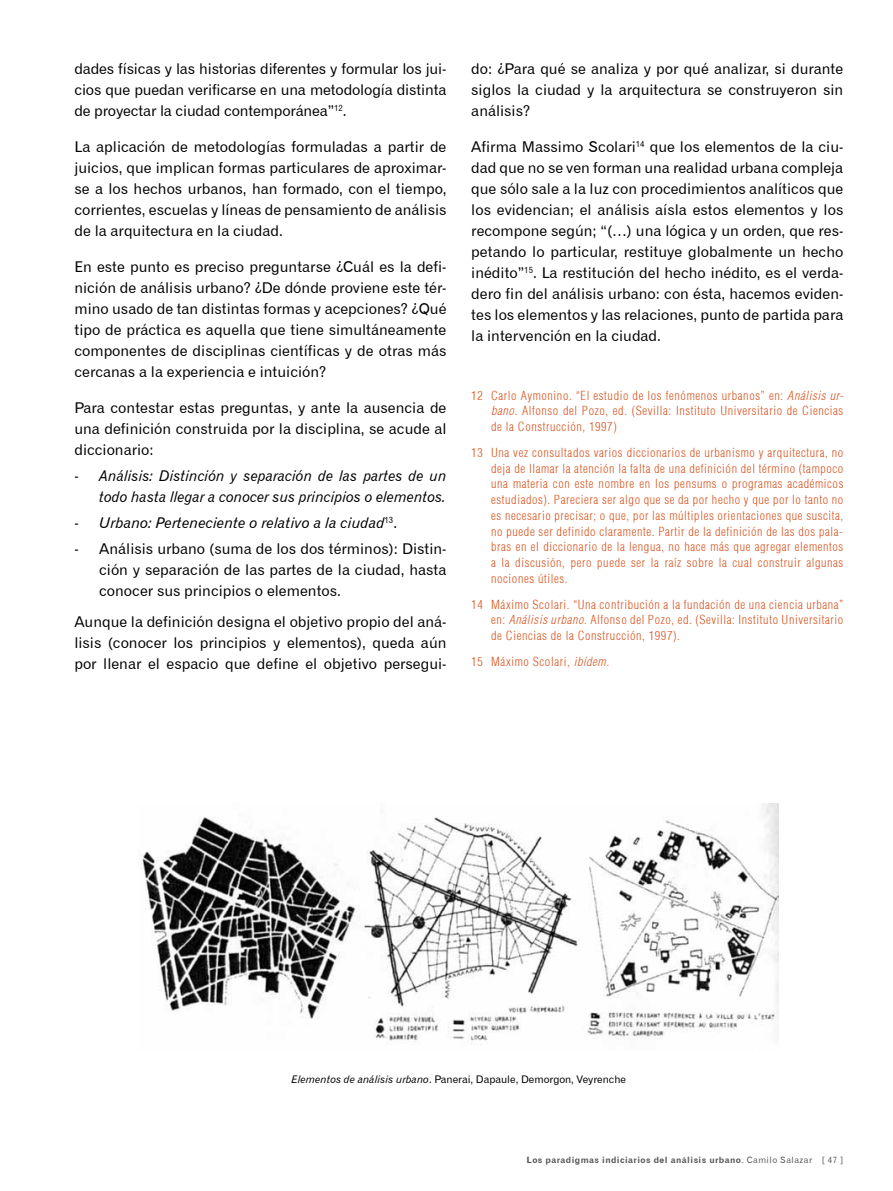
<style>
.page{position:relative;width:893px;height:1191px;background:#fff}
.page>*{position:absolute;margin:0;border:0;box-sizing:border-box;transform-origin:0 0}
.t1{font:14.88px/21px "Gothic 720 BT Roman B";color:#000;text-align:justify}
.t2{font:14.88px/21px "Gothic 720 BT Italic B";color:#000;text-align:right;scale:.96 1}
.t3{font:14.88px "Gothic 720 BT Italic B";color:#000}
.t4{font:300 condensed 12.25px/15.8px "Helvetica";letter-spacing:.05em;color:#d9531e;text-align:justify}
.t5{font:10.5px "Gothic 720 BT Roman B";color:#000}
.t6{font:8.75px "Gothic 720 BT Bold B";letter-spacing:.05em;color:#58595b}
.s1{font-family:"Gothic 720 BT Roman B"}
.s2{font-style:italic}
.s3{font-family:"Gothic 720 BT Italic B"}
</style>
<div class="page">
<img style="left:142px;top:804px;width:637px;height:241px">
<p class="t1" style="left:74px;top:58px;width:374px">dades físicas y las historias diferentes y formular los jui&shy;cios que puedan verificarse en una metodología distinta de proyectar la ciudad contemporánea”<sup>12</sup>.</p>
<p class="t1" style="left:74px;top:136px;width:374px">La aplicación de metodologías formuladas a partir de juicios, que implican formas particulares de aproximar&shy;se a los hechos urbanos, han formado, con el tiempo, corrientes, escuelas y líneas de pensamiento de análisis de la arquitectura en la ciudad.</p>
<p class="t1" style="left:74px;top:256px;width:374px">En este punto es preciso preguntarse ¿Cuál es la defi&shy;nición de análisis urbano? ¿De dónde proviene este tér&shy;mino usado de tan distintas formas y acepciones? ¿Qué tipo de práctica es aquella que tiene simultáneamente componentes de disciplinas científicas y de otras más cercanas a la experiencia e intuición?</p>
<p class="t1" style="left:74px;top:397px;width:374px">Para contestar estas preguntas, y ante la ausencia de una definición construida por la disciplina, se acude al diccionario:</p>
<p class="t2" style="left:74px;top:465px;width:389px"><span class="s1">-</span> Análisis: Distinción y separación de las partes de un todo hasta llegar a conocer sus principios o elementos.</p>
<p class="t3" style="left:74px;top:513px;width:324px"><span class="s1">-</span> Urbano: Perteneciente o relativo a la ciudad<sup>13</sup><span class="s1">.</span></p>
<p class="t1" style="left:99px;top:538px;width:349px;text-indent:-25px">- Análisis urbano (suma de los dos términos): Distin&shy;ción y separación de las partes de la ciudad, hasta conocer sus principios o elementos.</p>
<p class="t1" style="left:74px;top:611px;width:374px">Aunque la definición designa el objetivo propio del aná&shy;lisis (conocer los principios y elementos), queda aún por llenar el espacio que define el objetivo persegui-</p>
<p class="t1" style="left:471px;top:58px;width:374px">do: ¿Para qué se analiza y por qué analizar, si durante siglos la ciudad y la arquitectura se construyeron sin análisis?</p>
<p class="t1" style="left:471px;top:136px;width:374px">Afirma Massimo Scolari<sup>14</sup> que los elementos de la ciu&shy;dad que no se ven forman una realidad urbana compleja que sólo sale a la luz con procedimientos analíticos que los evidencian; el análisis aísla estos elementos y los recompone según; “(…) una lógica y un orden, que res&shy;petando lo particular, restituye globalmente un hecho inédito”<sup>15</sup>. La restitución del hecho inédito, es el verda&shy;dero fin del análisis urbano: con ésta, hacemos eviden&shy;tes los elementos y las relaciones, punto de partida para la intervención en la ciudad.</p>
<p class="t4" style="left:491px;top:387px;width:354px;text-indent:-20px">12 Carlo Aymonino. “El estudio de los fenómenos urbanos” en: <span class="s2">Análisis ur&shy;bano</span>. Alfonso del Pozo, ed. (Sevilla: Instituto Universitario de Ciencias de la Construcción, 1997)</p>
<p class="t4" style="left:491px;top:444px;width:354px;text-indent:-20px">13 Una vez consultados varios diccionarios de urbanismo y arquitectura, no deja de llamar la atención la falta de una definición del término (tampoco una materia con este nombre en los pensums o programas académicos estudiados). Pareciera ser algo que se da por hecho y que por lo tanto no es necesario precisar; o que, por las múltiples orientaciones que suscita, no puede ser definido claramente. Partir de la definición de las dos pala&shy;bras en el diccionario de la lengua, no hace más que agregar elementos a la discusión, pero puede ser la raíz sobre la cual construir algunas nociones útiles.</p>
<p class="t4" style="left:491px;top:596px;width:354px;text-indent:-20px">14 Máximo Scolari. “Una contribución a la fundación de una ciencia urbana” en: <span class="s2">Análisis urbano</span>. Alfonso del Pozo, ed. (Sevilla: Instituto Universitario de Ciencias de la Construcción, 1997).</p>
<p class="t4" style="left:471px;top:653px;width:139px">15 Máximo Scolari, <span class="s2">ibídem.</span></p>
<p class="t5" style="left:292px;top:1073px;width:336px"><span class="s3">Elementos de análisis urbano</span>. Panerai, Dapaule, Demorgon, Veyrenche</p>
<p class="t6" style="left:527px;top:1154px;width:318px">Los paradigmas indiciarios del análisis urbano<span class="s1">. Camilo Salazar [ 47 ]</span></p>
</div>
